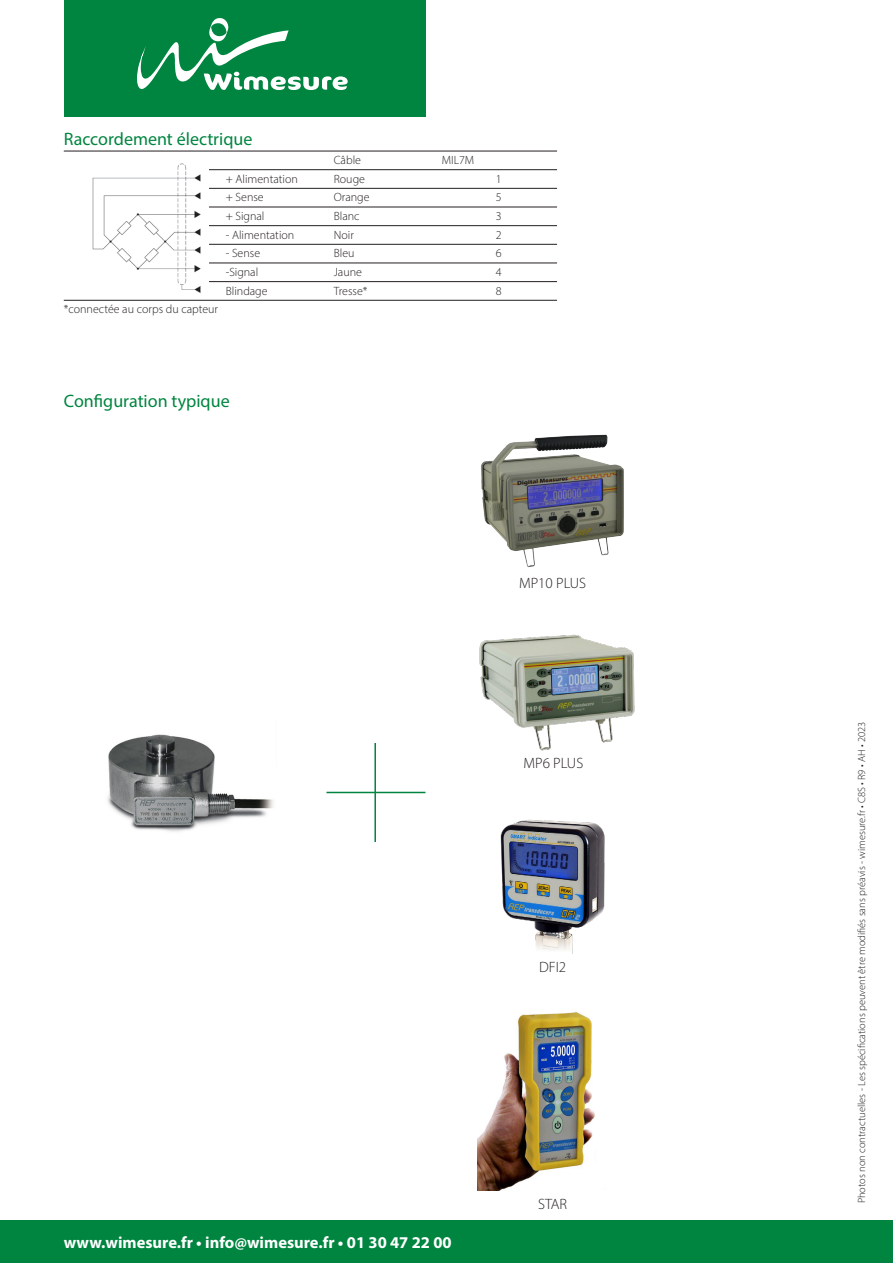
<style>
.page{position:relative;width:893px;height:1263px;background:#fff}
.page>*{position:absolute;margin:0;border:0;box-sizing:border-box;transform-origin:0 0}
.Titre_2{font:18px "Myriad Pro";color:#008540}
.t1{font:700 16.5px "Myriad Pro";color:#fff}
.t2{font:300 15px "Myriad Pro";color:#231f20}
.Texte_filet_1{font:300 12px "Myriad Pro";color:#231f20}
.t3{font:300 10.5px "Myriad Pro";color:#231f20}
</style>
<div class="page">
<div style="left:0;top:1220px;width:893px;height:43px;background:#008540"></div>
<div style="left:64px;top:0;width:361px;height:117px;background:#008540"></div>
<svg style="left:137px;top:18px;width:211px;height:72px"></svg>
<hr style="left:64px;top:151px;width:493px;height:1px;background:#231f20">
<hr style="left:64px;top:169px;width:493px;height:1px;background:#231f20">
<hr style="left:64px;top:188px;width:493px;height:1px;background:#231f20">
<hr style="left:64px;top:207px;width:493px;height:1px;background:#231f20">
<hr style="left:64px;top:225px;width:493px;height:1px;background:#231f20">
<hr style="left:64px;top:244px;width:493px;height:1px;background:#231f20">
<hr style="left:64px;top:263px;width:493px;height:1px;background:#231f20">
<hr style="left:64px;top:281px;width:493px;height:1px;background:#231f20">
<hr style="left:64px;top:300px;width:493px;height:1px;background:#231f20">
<img style="left:64px;top:163px;width:145px;height:130px">
<img style="left:107px;top:734px;width:167px;height:98px">
<img style="left:481px;top:434px;width:143px;height:134px">
<img style="left:479px;top:634px;width:156px;height:116px">
<img style="left:500px;top:819px;width:105px;height:135px">
<img style="left:477px;top:1012px;width:118px;height:178px">
<hr style="left:374px;top:743px;width:2px;height:99px;background:#008540">
<hr style="left:326px;top:792px;width:99px;height:1px;background:#008540">
<p class="Titre_2" style="left:64px;top:128px;width:190px">Raccordement électrique</p>
<p class="Texte_filet_1" style="left:334px;top:153px;width:29px">Câble</p>
<p class="Texte_filet_1" style="left:442px;top:153px;width:34px">MIL7M</p>
<p class="Texte_filet_1" style="left:64px;top:302px;width:156px">*connectée au corps du capteur</p>
<p class="Texte_filet_1" style="left:226px;top:171px;width:74px">+ Alimentation</p>
<p class="Texte_filet_1" style="left:334px;top:171px;width:33px">Rouge</p>
<p class="Texte_filet_1" style="left:496px;top:171px;width:7px">1</p>
<p class="Texte_filet_1" style="left:226px;top:190px;width:39px">+ Sense</p>
<p class="Texte_filet_1" style="left:334px;top:190px;width:37px">Orange</p>
<p class="Texte_filet_1" style="left:496px;top:190px;width:7px">5</p>
<p class="Texte_filet_1" style="left:226px;top:209px;width:40px">+ Signal</p>
<p class="Texte_filet_1" style="left:334px;top:209px;width:27px">Blanc</p>
<p class="Texte_filet_1" style="left:496px;top:209px;width:7px">3</p>
<p class="Texte_filet_1" style="left:226px;top:227px;width:70px">- Alimentation</p>
<p class="Texte_filet_1" style="left:334px;top:227px;width:22px">Noir</p>
<p class="Texte_filet_1" style="left:496px;top:227px;width:7px">2</p>
<p class="Texte_filet_1" style="left:226px;top:246px;width:36px">- Sense</p>
<p class="Texte_filet_1" style="left:334px;top:246px;width:22px">Bleu</p>
<p class="Texte_filet_1" style="left:496px;top:246px;width:7px">6</p>
<p class="Texte_filet_1" style="left:226px;top:265px;width:34px">-Signal</p>
<p class="Texte_filet_1" style="left:334px;top:265px;width:30px">Jaune</p>
<p class="Texte_filet_1" style="left:496px;top:265px;width:7px">4</p>
<p class="Texte_filet_1" style="left:226px;top:283px;width:43px">Blindage</p>
<p class="Texte_filet_1" style="left:334px;top:283px;width:35px">Tresse*</p>
<p class="Texte_filet_1" style="left:496px;top:283px;width:7px">8</p>
<p class="Titre_2" style="left:64px;top:390px;width:167px">Configuration typique</p>
<p class="t2" style="left:519px;top:574px;width:69px">MP10 PLUS</p>
<p class="t2" style="left:523px;top:754px;width:61px">MP6 PLUS</p>
<p class="t2" style="left:539px;top:958px;width:29px">DFI2</p>
<h2 class="t1" style="left:64px;top:1231px;width:389px">www.wimesure.fr • info@wimesure.fr • 01 30 47 22 00</h2>
<p class="t2" style="left:538px;top:1195px;width:31px">STAR</p>
<p class="t3" style="left:855px;top:1203px;width:483px;rotate:-90deg">Photos non contractuelles - Les spécifications peuvent être modifiés sans préavis - wimesure.fr • C8S • R9 • AH • 2023</p>
</div>
